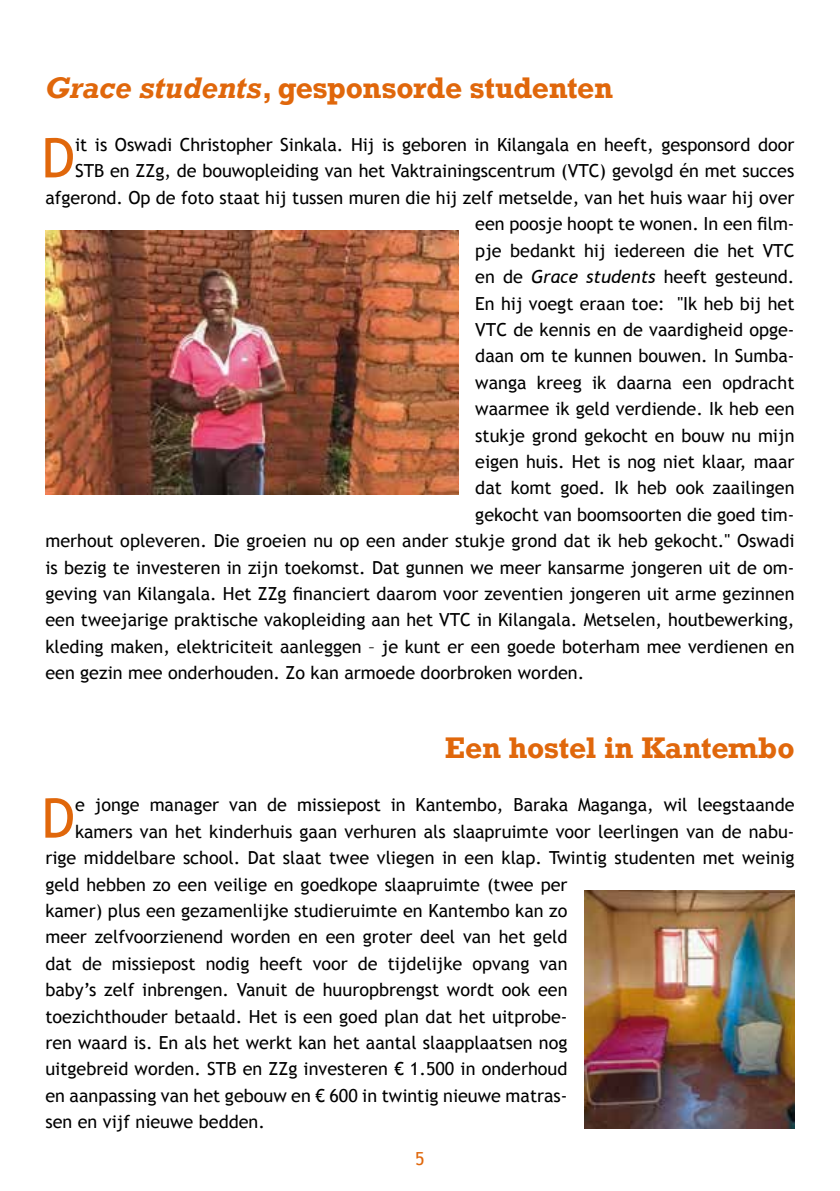
<style>
.page{position:relative;width:840px;height:1191px;background:#fff}
.page>*{position:absolute;margin:0;border:0;box-sizing:border-box;transform-origin:0 0}
.t1{font:54.8px "Trebuchet MS";color:#e0670b}
.t2{font:700 28px "Rockwell";letter-spacing:-.01em;color:#e0670b}
.t3{font:18px "Trebuchet MS";color:#000}
.t4{font:18px "Trebuchet MS";color:#e0670b}
.s1{font-style:italic}
</style>
<div class="page">
<img style="left:45px;top:230px;width:413px;height:264px">
<img style="left:584px;top:890px;width:210px;height:238px">
<h2 class="t2" style="left:45px;top:70px;width:569px"><span class="s1">Grace students</span>, gesponsorde studenten</h2>
<h1 class="t1" style="left:41px;top:126px;width:35px">D</h1>
<p class="t3" style="left:75px;top:134px;width:720px">it is Oswadi Christopher Sinkala. Hij is geboren in Kilangala en heeft, gesponsord door</p>
<p class="t3" style="left:75px;top:160px;width:720px">STB en ZZg, de bouwopleiding van het Vaktrainingscentrum (VTC) gevolgd én met succes</p>
<p class="t3" style="left:45px;top:187px;width:750px">afgerond. Op de foto staat hij tussen muren die hij zelf metselde, van het huis waar hij over</p>
<p class="t3" style="left:475px;top:213px;width:320px">een poosje hoopt te wonen. In een film-</p>
<p class="t3" style="left:475px;top:240px;width:320px">pje bedankt hij iedereen die het VTC</p>
<p class="t3" style="left:475px;top:266px;width:320px">en de <span class="s1">Grace students</span> heeft gesteund.</p>
<p class="t3" style="left:475px;top:292px;width:320px">En hij voegt eraan toe: "Ik heb bij het</p>
<p class="t3" style="left:475px;top:319px;width:320px">VTC de kennis en de vaardigheid opge-</p>
<p class="t3" style="left:475px;top:345px;width:320px">daan om te kunnen bouwen. In Sumba-</p>
<p class="t3" style="left:475px;top:372px;width:320px">wanga kreeg ik daarna een opdracht</p>
<p class="t3" style="left:475px;top:398px;width:320px">waarmee ik geld verdiende. Ik heb een</p>
<p class="t3" style="left:475px;top:424px;width:320px">stukje grond gekocht en bouw nu mijn</p>
<p class="t3" style="left:475px;top:451px;width:320px">eigen huis. Het is nog niet klaar, maar</p>
<p class="t3" style="left:475px;top:477px;width:320px">dat komt goed. Ik heb ook zaailingen</p>
<p class="t3" style="left:475px;top:504px;width:320px">gekocht van boomsoorten die goed tim-</p>
<p class="t3" style="left:45px;top:530px;width:750px">merhout opleveren. Die groeien nu op een ander stukje grond dat ik heb gekocht." Oswadi</p>
<p class="t3" style="left:45px;top:556px;width:750px">is bezig te investeren in zijn toekomst. Dat gunnen we meer kansarme jongeren uit de om-</p>
<p class="t3" style="left:45px;top:583px;width:750px">geving van Kilangala. Het ZZg financiert daarom voor zeventien jongeren uit arme gezinnen</p>
<p class="t3" style="left:45px;top:609px;width:750px">een tweejarige praktische vakopleiding aan het VTC in Kilangala. Metselen, houtbewerking,</p>
<p class="t3" style="left:45px;top:636px;width:750px">kleding maken, elektriciteit aanleggen – je kunt er een goede boterham mee verdienen en</p>
<p class="t3" style="left:45px;top:662px;width:540px">een gezin mee onderhouden. Zo kan armoede doorbroken worden.</p>
<h2 class="t2" style="left:444px;top:730px;width:351px">Een hostel in Kantembo</h2>
<h1 class="t1" style="left:41px;top:786px;width:35px">D</h1>
<p class="t3" style="left:75px;top:794px;width:720px">e jonge manager van de missiepost in Kantembo, Baraka Maganga, wil leegstaande</p>
<p class="t3" style="left:75px;top:820px;width:720px">kamers van het kinderhuis gaan verhuren als slaapruimte voor leerlingen van de nabu-</p>
<p class="t3" style="left:45px;top:847px;width:750px">rige middelbare school. Dat slaat twee vliegen in een klap. Twintig studenten met weinig</p>
<p class="t3" style="left:45px;top:873px;width:523px">geld hebben zo een veilige en goedkope slaapruimte (twee per</p>
<p class="t3" style="left:45px;top:900px;width:523px">kamer) plus een gezamenlijke studieruimte en Kantembo kan zo</p>
<p class="t3" style="left:45px;top:926px;width:523px">meer zelfvoorzienend worden en een groter deel van het geld</p>
<p class="t3" style="left:45px;top:952px;width:523px">dat de missiepost nodig heeft voor de tijdelijke opvang van</p>
<p class="t3" style="left:45px;top:979px;width:523px">baby’s zelf inbrengen. Vanuit de huuropbrengst wordt ook een</p>
<p class="t3" style="left:45px;top:1005px;width:523px">toezichthouder betaald. Het is een goed plan dat het uitprobe-</p>
<p class="t3" style="left:45px;top:1032px;width:523px">ren waard is. En als het werkt kan het aantal slaapplaatsen nog</p>
<p class="t3" style="left:45px;top:1058px;width:523px">uitgebreid worden. STB en ZZg investeren € 1.500 in onderhoud</p>
<p class="t3" style="left:45px;top:1084px;width:523px">en aanpassing van het gebouw en € 600 in twintig nieuwe matras-</p>
<p class="t3" style="left:45px;top:1111px;width:221px">sen en vijf nieuwe bedden.</p>
<p class="t4" style="left:415px;top:1147px;width:11px">5</p>
</div>
